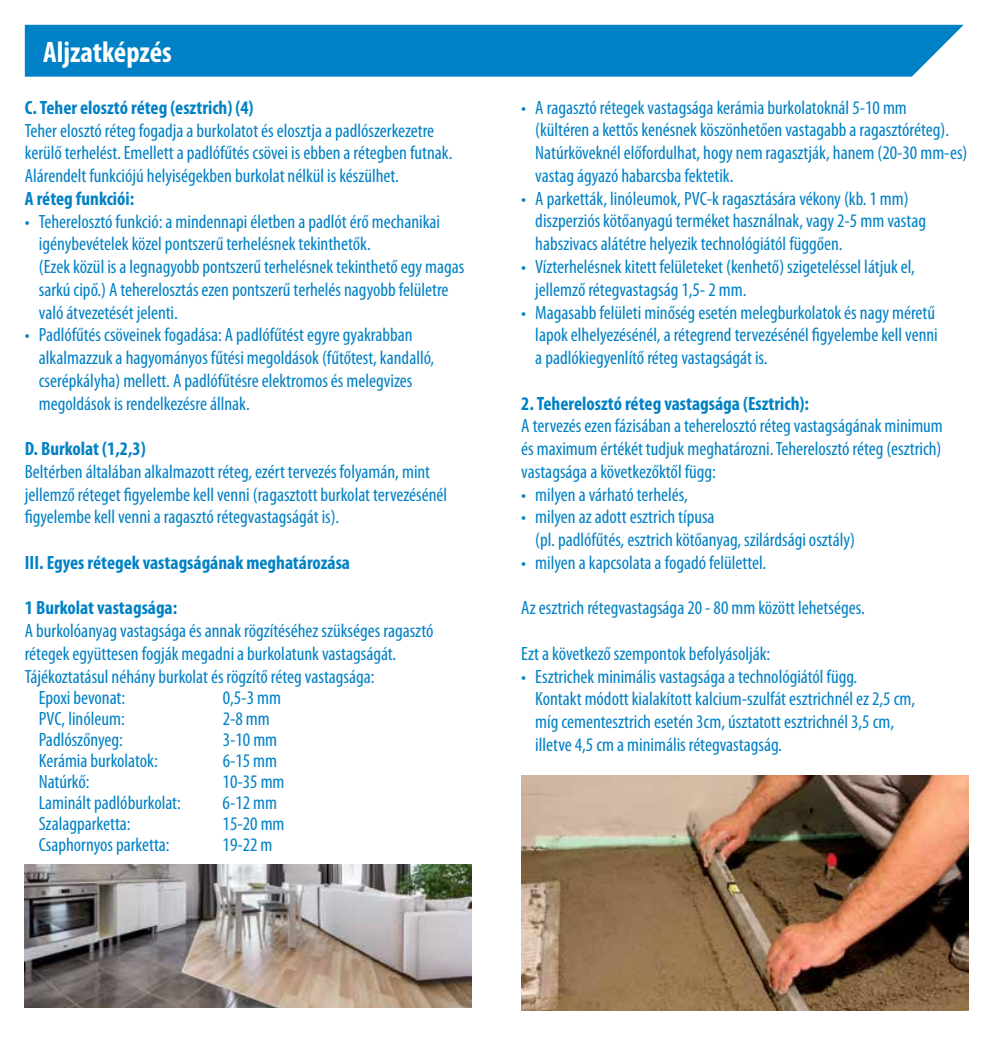
<style>
.page{position:relative;width:993px;height:1042px;background:#fff}
.page>*{position:absolute;margin:0;border:0;box-sizing:border-box;transform-origin:0 0}
.t1{font:700 condensed 29.75px "Myriad Pro";color:#fff}
.t2{font:condensed 19.25px/22.8px "Myriad Pro";color:#0081c6}
.t3{font:700 condensed 19.25px "Myriad Pro";color:#0081c6}
</style>
<div class="page">
<div style="left:25px;top:25px;width:938px;height:52px;background:#0081c6"></div>
<img style="left:25px;top:865px;width:446px;height:143px">
<img style="left:521px;top:775px;width:446px;height:236px">
<h1 class="t1" style="left:43px;top:33px;width:130px">Aljzatképzés</h1>
<p class="t3" style="left:25px;top:95px;width:230px">C. Teher elosztó réteg (esztrich) (4)</p>
<p class="t2" style="left:25px;top:119px;width:429px">Teher elosztó réteg fogadja a burkolatot és elosztja a padlószerkezetre kerülő terhelést. Emellett a padlófűtés csövei is ebben a rétegben futnak.<br>Alárendelt funkciójú helyiségekben burkolat nélkül is készülhet.</p>
<p class="t3" style="left:25px;top:186px;width:111px">A réteg funkciói:</p>
<p class="t2" style="left:39px;top:210px;width:427px;text-indent:-14px">• Teherelosztó funkció: a mindennapi életben a padlót érő mechanikai igénybevételek közel pontszerű terhelésnek tekinthetők.<br>(Ezek közül is a legnagyobb pontszerű terhelésnek tekinthető egy magas sarkú cipő.) A teherelosztás ezen pontszerű terhelés nagyobb felületre való átvezetését jelenti.</p>
<p class="t2" style="left:39px;top:323px;width:397px;text-indent:-14px">• Padlófűtés csöveinek fogadása: A padlófűtést egyre gyakrabban alkalmazzuk a hagyományos fűtési megoldások (fűtőtest, kandalló, cserépkályha) mellett. A padlófűtésre elektromos és melegvizes megoldások is rendelkezésre állnak.</p>
<p class="t3" style="left:25px;top:437px;width:122px">D. Burkolat (1,2,3)</p>
<p class="t2" style="left:25px;top:460px;width:424px">Beltérben általában alkalmazott réteg, ezért tervezés folyamán, mint jellemző réteget figyelembe kell venni (ragasztott burkolat tervezésénél figyelembe kell venni a ragasztó rétegvastagságát is).</p>
<p class="t3" style="left:25px;top:550px;width:327px">III. Egyes rétegek vastagságának meghatározása</p>
<p class="t3" style="left:25px;top:596px;width:154px">1 Burkolat vastagsága:</p>
<p class="t2" style="left:25px;top:619px;width:410px">A burkolóanyag vastagsága és annak rögzítéséhez szükséges ragasztó rétegek együttesen fogják megadni a burkolatunk vastagságát.<br>Tájékoztatásul néhány burkolat és rögzítő réteg vastagsága:</p>
<p class="t2" style="left:39px;top:686px;width:88px">Epoxi bevonat:</p>
<p class="t2" style="left:223px;top:686px;width:60px">0,5-3 mm</p>
<p class="t2" style="left:39px;top:707px;width:87px">PVC, linóleum:</p>
<p class="t2" style="left:223px;top:707px;width:49px">2-8 mm</p>
<p class="t2" style="left:39px;top:728px;width:86px">Padlószőnyeg:</p>
<p class="t2" style="left:222px;top:728px;width:56px">3-10 mm</p>
<p class="t2" style="left:39px;top:749px;width:120px">Kerámia burkolatok:</p>
<p class="t2" style="left:222px;top:749px;width:56px">6-15 mm</p>
<p class="t2" style="left:39px;top:770px;width:52px">Natúrkő:</p>
<p class="t2" style="left:222px;top:770px;width:63px">10-35 mm</p>
<p class="t2" style="left:39px;top:791px;width:144px">Laminált padlóburkolat:</p>
<p class="t2" style="left:222px;top:791px;width:56px">6-12 mm</p>
<p class="t2" style="left:39px;top:812px;width:93px">Szalagparketta:</p>
<p class="t2" style="left:222px;top:812px;width:63px">15-20 mm</p>
<p class="t2" style="left:39px;top:833px;width:132px">Csaphornyos parketta:</p>
<p class="t2" style="left:222px;top:833px;width:51px">19-22 m</p>
<p class="t2" style="left:535px;top:96px;width:433px;text-indent:-14px">• A ragasztó rétegek vastagsága kerámia burkolatoknál 5-10 mm<br>(kültéren a kettős kenésnek köszönhetően vastagabb a ragasztóréteg).<br>Natúrköveknél előfordulhat, hogy nem ragasztják, hanem (20-30 mm-es) vastag ágyazó habarcsba fektetik.</p>
<p class="t2" style="left:535px;top:187px;width:392px;text-indent:-14px">• A parketták, linóleumok, PVC-k ragasztására vékony (kb. 1 mm) diszperziós kötőanyagú terméket használnak, vagy 2-5 mm vastag habszivacs alátétre helyezik technológiától függően.</p>
<p class="t2" style="left:535px;top:255px;width:381px;text-indent:-14px">• Vízterhelésnek kitett felületeket (kenhető) szigeteléssel látjuk el, jellemző rétegvastagság 1,5- 2 mm.</p>
<p class="t2" style="left:535px;top:300px;width:404px;text-indent:-14px">• Magasabb felületi minőség esetén melegburkolatok és nagy méretű lapok elhelyezésénél, a rétegrend tervezésénél figyelembe kell venni a padlókiegyenlítő réteg vastagságát is.</p>
<p class="t3" style="left:521px;top:391px;width:289px">2. Teherelosztó réteg vastagsága (Esztrich):</p>
<p class="t2" style="left:521px;top:414px;width:423px;text-align:justify">A tervezés ezen fázisában a teherelosztó réteg vastagságának minimum és maximum értékét tudjuk meghatározni. Teherelosztó réteg (esztrich) vastagsága a következőktől függ:</p>
<p class="t2" style="left:521px;top:482px;width:168px">• milyen a várható terhelés,</p>
<p class="t2" style="left:535px;top:505px;width:321px;text-indent:-14px">• milyen az adott esztrich típusa<br>(pl. padlófűtés, esztrich kötőanyag, szilárdsági osztály)</p>
<p class="t2" style="left:521px;top:551px;width:246px">• milyen a kapcsolata a fogadó felülettel.</p>
<p class="t2" style="left:521px;top:596px;width:345px">Az esztrich rétegvastagsága 20 - 80 mm között lehetséges.</p>
<p class="t2" style="left:521px;top:642px;width:250px">Ezt a következő szempontok befolyásolják:</p>
<p class="t2" style="left:535px;top:665px;width:381px;text-indent:-14px">• Esztrichek minimális vastagsága a technológiától függ.<br>Kontakt módott kialakított kalcium-szulfát esztrichnél ez 2,5 cm, míg cementesztrich esetén 3cm, úsztatott esztrichnél 3,5 cm, illetve 4,5 cm a minimális rétegvastagság.</p>
</div>
